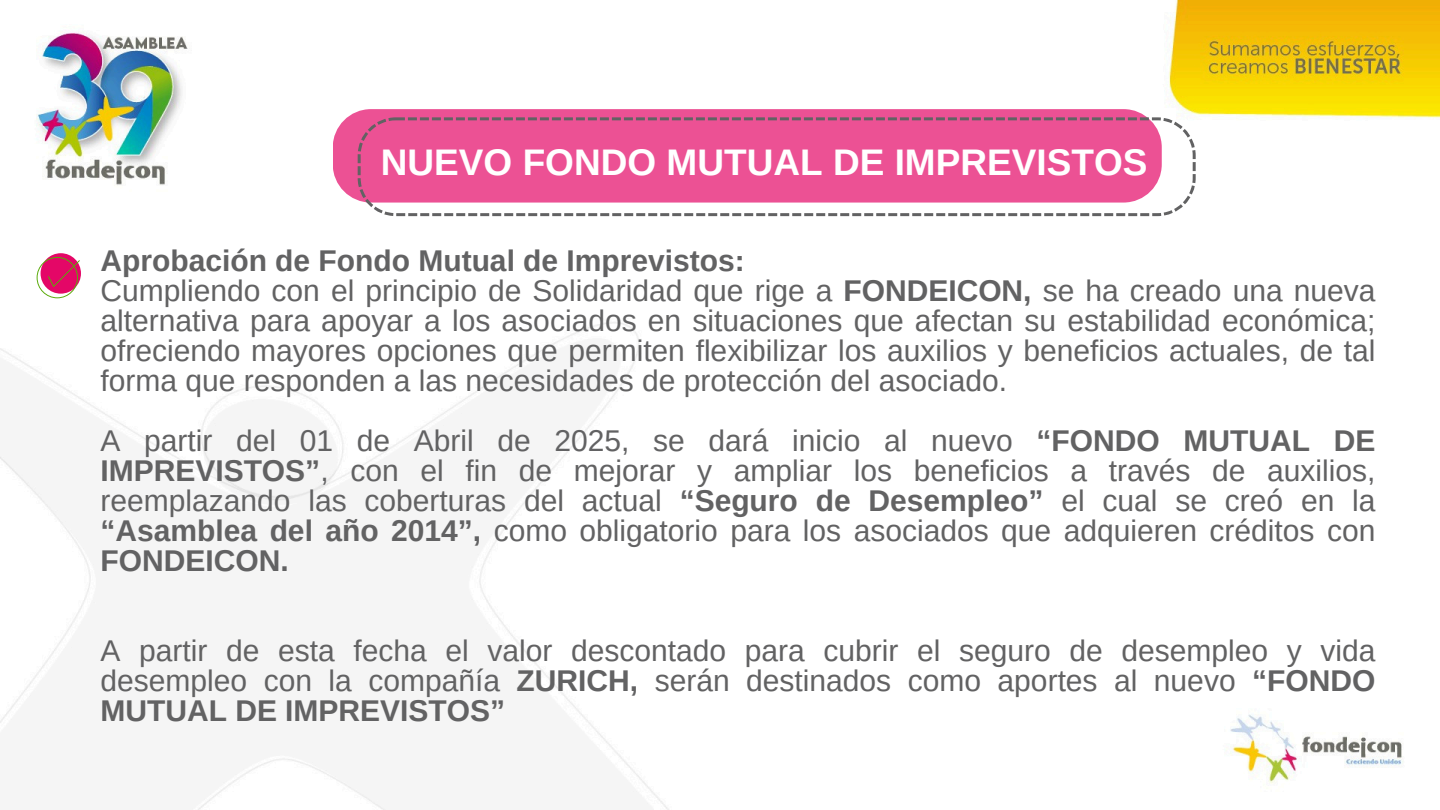
<style>
.page{position:relative;width:1440px;height:810px;background:#fff}
.page>*{position:absolute;margin:0;border:0;box-sizing:border-box;transform-origin:0 0}
.t1{font:700 37px "Arimo";color:#fff}
.t2{font:30px/30px "Arimo";color:#626263;text-align:justify}
.t3{font:700 30px "Arimo";color:#626263}
.s1{font-weight:700}
</style>
<div class="page">
<img style="left:0;top:0;width:1440px;height:810px">
<div style="left:333px;top:109px;width:829px;height:94px;background:#ec5194;border-radius:38px"></div>
<svg style="left:358px;top:117px;width:837px;height:99px"></svg>
<svg style="left:41px;top:253px;width:40px;height:41px"></svg>
<svg style="left:37px;top:257px;width:43px;height:41px"></svg>
<p class="t1" style="left:381px;top:141px;width:768px">NUEVO FONDO MUTUAL DE IMPREVISTOS</p>
<p class="t3" style="left:100px;top:244px;width:646px">Aprobación de Fondo Mutual de Imprevistos:</p>
<h1 class="t2" style="left:100px;top:275px;width:1276px">Cumpliendo con el principio de Solidaridad que rige a <span class="s1">FONDEICON,</span> se ha creado una nueva alternativa para apoyar a los asociados en situaciones que afectan su estabilidad económica; ofreciendo mayores opciones que permiten flexibilizar los auxilios y beneficios actuales, de tal forma que responden a las necesidades de protección del asociado.</h1>
<p class="t2" style="left:100px;top:425px;width:1276px">A partir del 01 de Abril de 2025, se dará inicio al nuevo <span class="s1">“FONDO MUTUAL DE IMPREVISTOS”</span>, con el fin de mejorar y ampliar los beneficios a través de auxilios, reemplazando las coberturas del actual <span class="s1">“Seguro de Desempleo”</span> el cual se creó en la <span class="s1">“Asamblea del año 2014”,</span> como obligatorio para los asociados que adquieren créditos con <span class="s1">FONDEICON.</span></p>
<p class="t2" style="left:100px;top:635px;width:1276px">A partir de esta fecha el valor descontado para cubrir el seguro de desempleo y vida desempleo con la compañía <span class="s1">ZURICH,</span> serán destinados como aportes al nuevo <span class="s1">“FONDO MUTUAL DE IMPREVISTOS”</span></p>
</div>
